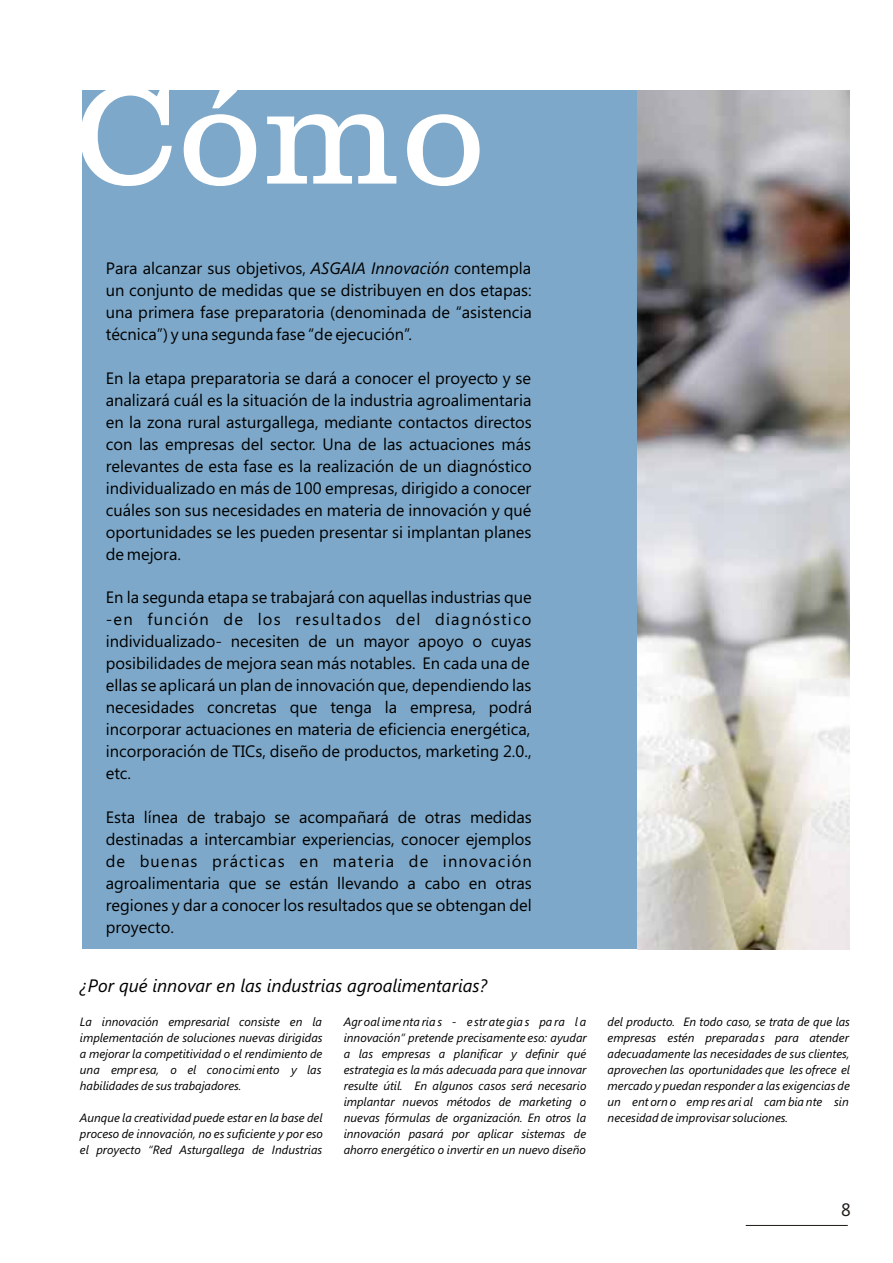
<style>
.page{position:relative;width:893px;height:1263px;background:#fff}
.page>*{position:absolute;margin:0;border:0;box-sizing:border-box;transform-origin:0 0}
.t1{font:143.55px "Clarendon T Lig";color:#fff}
.t2{font:italic 18px "Segoe UI";color:#000}
.t3{font:18px "Segoe Media Center";color:#1f1a17}
.t4{font:16.5px/21.9px "Segoe UI";color:#000;text-align:justify}
.t5{font:italic 12px "Segoe UI";color:#000}
.s1{font-style:italic}
</style>
<div class="page">
<div style="left:82px;top:90px;width:555px;height:859px;background:#7da8c9"></div>
<img style="left:637px;top:90px;width:213px;height:859px">
<hr style="left:746px;top:1225px;width:102px;height:1px;background:#1f1a17">
<h1 class="t1" style="left:73px;top:50px;width:414px">Cómo</h1>
<p class="t4" style="left:106px;top:259px;width:428px">Para alcanzar sus objetivos, <span class="s1">ASGAIA Innovación</span> contempla un conjunto de medidas que se distribuyen en dos etapas: una primera fase preparatoria (denominada de “asistencia técnica”) y una segunda fase “de ejecución”.</p>
<p class="t4" style="left:106px;top:369px;width:428px">En la etapa preparatoria se dará a conocer el proyecto y se analizará cuál es la situación de la industria agroalimentaria en la zona rural asturgallega, mediante contactos directos con las empresas del sector. Una de las actuaciones más relevantes de esta fase es la realización de un diagnóstico individualizado en más de 100 empresas, dirigido a conocer cuáles son sus necesidades en materia de innovación y qué oportunidades se les pueden presentar si implantan planes de mejora.</p>
<p class="t4" style="left:106px;top:588px;width:428px;text-align:left">En la segunda etapa se trabajará con aquellas industrias que -en función de los resultados del diagnóstico individualizado- necesiten de un mayor apoyo o cuyas posibilidades de mejora sean más notables. En cada una de ellas se aplicará un plan de innovación que, dependiendo las necesidades concretas que tenga la empresa, podrá incorporar actuaciones en materia de eficiencia energética, incorporación de TICs, diseño de productos, marketing 2.0., etc.</p>
<p class="t4" style="left:106px;top:808px;width:428px">Esta línea de trabajo se acompañará de otras medidas destinadas a intercambiar experiencias, conocer ejemplos de buenas prácticas en materia de innovación agroalimentaria que se están llevando a cabo en otras regiones y dar a conocer los resultados que se obtengan del proyecto.</p>
<p class="t2" style="left:80px;top:978px;width:409px">¿Por qué innovar en las industrias agroalimentarias?</p>
<p class="t5" style="left:80px;top:1017px;width:244px">La innovación empresarial consiste en la</p>
<p class="t5" style="left:344px;top:1017px;width:244px">Agr oal ime nta ria s - e str ate gia s pa ra l a</p>
<p class="t5" style="left:608px;top:1017px;width:244px">del producto. En todo caso, se trata de que las</p>
<p class="t5" style="left:80px;top:1033px;width:244px">implementación de soluciones nuevas dirigidas</p>
<p class="t5" style="left:344px;top:1033px;width:244px">innovación” pretende precisamente eso: ayudar</p>
<p class="t5" style="left:608px;top:1033px;width:243px">empresas estén preparadas para atender</p>
<p class="t5" style="left:80px;top:1049px;width:244px">a mejorar la competitividad o el rendimiento de</p>
<p class="t5" style="left:344px;top:1049px;width:244px">a las empresas a planificar y definir qué</p>
<p class="t5" style="left:608px;top:1049px;width:243px">adecuadamente las necesidades de sus clientes,</p>
<p class="t5" style="left:80px;top:1065px;width:243px">una empresa, o el conocimiento y las</p>
<p class="t5" style="left:344px;top:1065px;width:244px">estrategia es la más adecuada para que innovar</p>
<p class="t5" style="left:608px;top:1065px;width:244px">aprovechen las oportunidades que les ofrece el</p>
<p class="t5" style="left:80px;top:1081px;width:163px">habilidades de sus trabajadores.</p>
<p class="t5" style="left:344px;top:1081px;width:244px">resulte útil. En algunos casos será necesario</p>
<p class="t5" style="left:607px;top:1081px;width:244px">mercado y puedan responder a las exigencias de</p>
<p class="t5" style="left:344px;top:1097px;width:244px">implantar nuevos métodos de marketing o</p>
<p class="t5" style="left:607px;top:1097px;width:243px">un ent orn o emp res ari al cam bia nte sin</p>
<p class="t5" style="left:80px;top:1113px;width:244px">Aunque la creatividad puede estar en la base del</p>
<p class="t5" style="left:344px;top:1113px;width:244px">nuevas fórmulas de organización. En otros la</p>
<p class="t5" style="left:607px;top:1113px;width:182px">necesidad de improvisar soluciones.</p>
<p class="t5" style="left:80px;top:1129px;width:245px">proceso de innovación, no es suficiente y por eso</p>
<p class="t5" style="left:344px;top:1129px;width:244px">innovación pasará por aplicar sistemas de</p>
<p class="t5" style="left:80px;top:1145px;width:244px">el proyecto “Red Asturgallega de Industrias</p>
<p class="t5" style="left:344px;top:1145px;width:244px">ahorro energético o invertir en un nuevo diseño</p>
<p class="t3" style="left:841px;top:1200px;width:11px">8</p>
</div>
